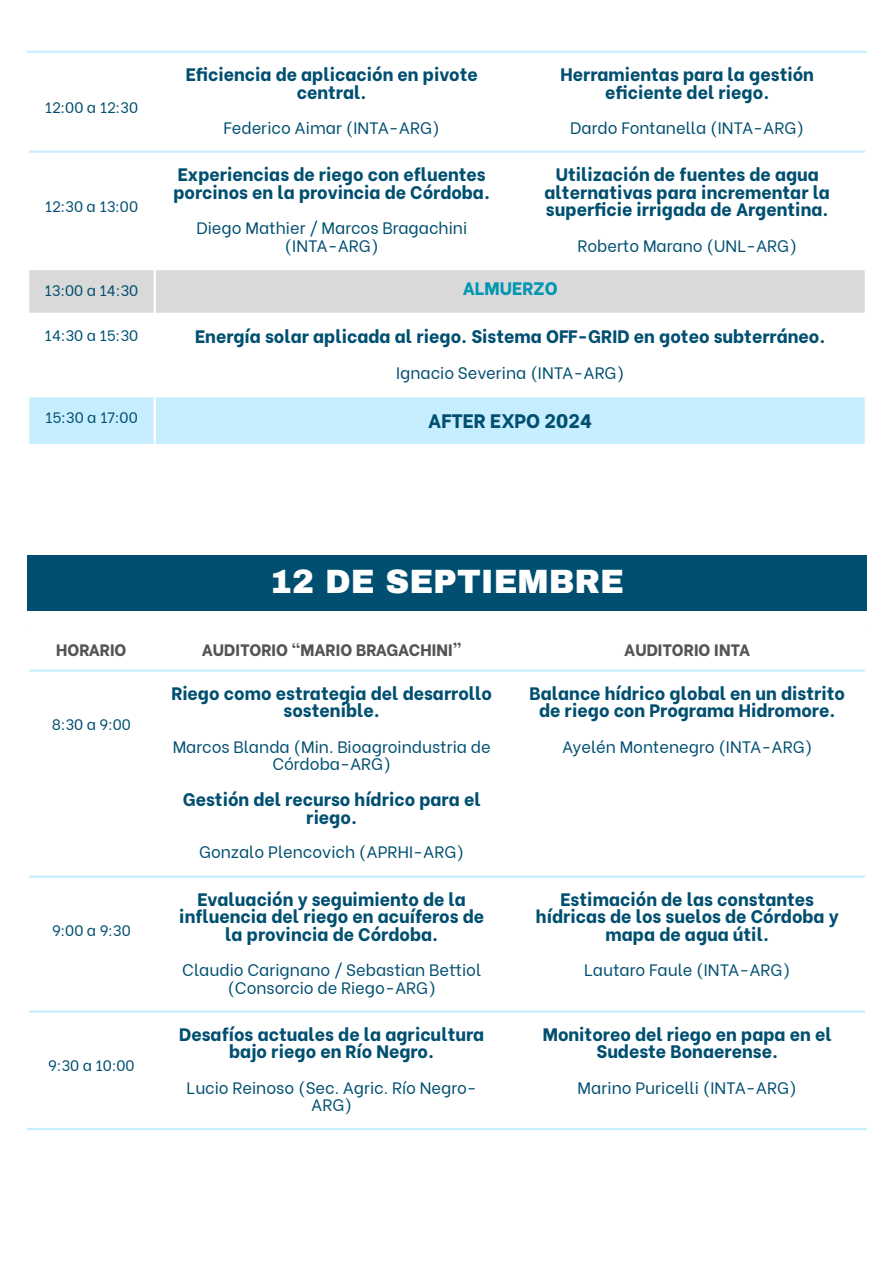
<style>
.page{position:relative;width:894px;height:1263px;background:#fff}
.page>*{position:absolute;margin:0;border:0;box-sizing:border-box;transform-origin:0 0}
.t1{font:900 33px "Archivo";color:#fff}
.t2{font:800 19.5px "Be Vietnam";color:#014f70}
.t3{font:800 18px/17.4px "Be Vietnam";color:#014f70;text-align:center}
.t4{font:800 18px "Be Vietnam";color:#0097b2}
.t5{font:16.5px/18px "Be Vietnam";color:#014f70;text-align:center}
.t6{font:800 16.5px "Be Vietnam";color:#545454}
.t7{font:15px "Be Vietnam";color:#014f70}
</style>
<div class="page">
<div style="left:29px;top:270px;width:835px;height:43px;background:#d9d9d9"></div>
<div style="left:29px;top:397px;width:835px;height:47px;background:#c7eeff"></div>
<hr style="left:153px;top:53px;width:3px;height:391px;background:#fff">
<hr style="left:27px;top:51px;width:839px;height:2px;background:#c7eeff">
<hr style="left:29px;top:151px;width:835px;height:2px;background:#c7eeff">
<div style="left:27px;top:556px;width:839px;height:55px;background:#014f70"></div>
<hr style="left:29px;top:669px;width:835px;height:3px;background:#c7eeff">
<hr style="left:29px;top:875px;width:835px;height:3px;background:#c7eeff">
<hr style="left:29px;top:1010px;width:835px;height:3px;background:#c7eeff">
<hr style="left:27px;top:1128px;width:839px;height:2px;background:#c7eeff">
<p class="t7" style="left:45px;top:95px;width:95px">12:00 a 12:30</p>
<p class="t7" style="left:45px;top:194px;width:95px">12:30 a 13:00</p>
<h1 class="t3" style="left:186px;top:64px;width:293px;line-height:18px">Eficiencia de aplicación en pivote central.</h1>
<p class="t5" style="left:223px;top:117px;width:218px">Federico Aimar (INTA-ARG)</p>
<h1 class="t3" style="left:173px;top:163px;width:318px;line-height:18px;text-align:left">Experiencias de riego con efluentes porcinos en la provincia de Córdoba.</h1>
<p class="t5" style="left:196px;top:217px;width:272px">Diego Mathier / Marcos Bragachini (INTA-ARG)</p>
<h1 class="t3" style="left:560px;top:64px;width:255px;line-height:18px">Herramientas para la gestión eficiente del riego.</h1>
<p class="t5" style="left:570px;top:117px;width:235px">Dardo Fontanella (INTA-ARG)</p>
<h1 class="t3" style="left:544px;top:164px;width:287px">Utilización de fuentes de agua alternativas para incrementar la superficie irrigada de Argentina.</h1>
<p class="t5" style="left:577px;top:235px;width:221px">Roberto Marano (UNL-ARG)</p>
<p class="t7" style="left:45px;top:278px;width:95px">13:00 a 14:30</p>
<p class="t4" style="left:462px;top:273px;width:96px">ALMUERZO</p>
<p class="t7" style="left:45px;top:323px;width:95px">14:30 a 15:30</p>
<h1 class="t3" style="left:195px;top:326px;width:631px">Energía solar aplicada al riego. Sistema OFF-GRID en goteo subterráneo.</h1>
<p class="t5" style="left:396px;top:362px;width:230px">Ignacio Severina (INTA-ARG)</p>
<p class="t7" style="left:45px;top:405px;width:94px">15:30 a 17:00</p>
<p class="t2" style="left:428px;top:404px;width:165px">AFTER EXPO 2024</p>
<p class="t1" style="left:270px;top:564px;width:355px">12 DE SEPTIEMBRE</p>
<p class="t6" style="left:56px;top:636px;width:72px">HORARIO</p>
<p class="t6" style="left:202px;top:636px;width:261px">AUDITORIO “MARIO BRAGACHINI”</p>
<p class="t6" style="left:624px;top:636px;width:128px">AUDITORIO INTA</p>
<p class="t7" style="left:52px;top:712px;width:81px">8:30 a 9:00</p>
<p class="t7" style="left:52px;top:918px;width:80px">9:00 a 9:30</p>
<p class="t7" style="left:48px;top:1053px;width:88px">9:30 a 10:00</p>
<h1 class="t3" style="left:171px;top:683px;width:322px;line-height:16.8px">Riego como estrategia del desarrollo sostenible.</h1>
<p class="t5" style="left:173px;top:737px;width:319px;line-height:16.8px">Marcos Blanda (Min. Bioagroindustria de<br>Córdoba-ARG)</p>
<h1 class="t3" style="left:183px;top:788px;width:299px;line-height:18px">Gestión del recurso hídrico para el riego.</h1>
<p class="t5" style="left:199px;top:842px;width:266px">Gonzalo Plencovich (APRHI-ARG)</p>
<h1 class="t3" style="left:179px;top:889px;width:306px">Evaluación y seguimiento de la influencia del riego en acuíferos de la provincia de Córdoba.</h1>
<p class="t5" style="left:182px;top:959px;width:300px">Claudio Carignano / Sebastian Bettiol (Consorcio de Riego-ARG)</p>
<h1 class="t3" style="left:179px;top:1024px;width:306px;line-height:16.8px">Desafíos actuales de la agricultura bajo riego en Río Negro.</h1>
<p class="t5" style="left:186px;top:1078px;width:291px;line-height:16.8px">Lucio Reinoso (Sec. Agric. Río Negro-<br>ARG)</p>
<h1 class="t3" style="left:529px;top:683px;width:317px;line-height:16.8px">Balance hídrico global en un distrito de riego con Programa Hidromore.</h1>
<p class="t5" style="left:562px;top:736px;width:252px">Ayelén Montenegro (INTA-ARG)</p>
<h1 class="t3" style="left:536px;top:889px;width:304px">Estimación de las constantes hídricas de los suelos de Córdoba y mapa de agua útil.</h1>
<p class="t5" style="left:584px;top:959px;width:208px">Lautaro Faule (INTA-ARG)</p>
<h1 class="t3" style="left:542px;top:1024px;width:290px;line-height:16.8px">Monitoreo del riego en papa en el<br>Sudeste Bonaerense.</h1>
<p class="t5" style="left:577px;top:1077px;width:221px">Marino Puricelli (INTA-ARG)</p>
</div>
